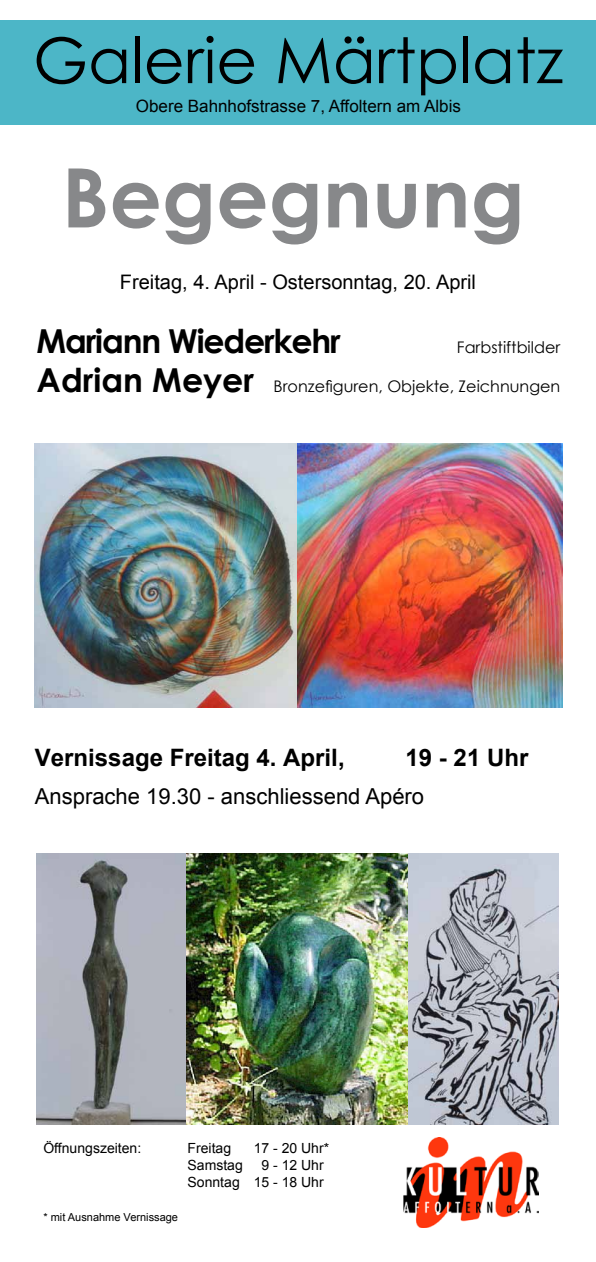
<style>
.page{position:relative;width:596px;height:1262px;background:#fff}
.page>*{position:absolute;margin:0;border:0;box-sizing:border-box;transform-origin:0 0}
.t1{font:700 82px "Century Gothic";color:#87888a}
.t2{font:63px "Century Gothic";color:#000}
.t3{font:700 33px "Century Gothic";letter-spacing:-.035em;color:#000}
.t4{font:700 24px "Arial";color:#000}
.t5{font:22px "Arial";color:#000}
.t6{font:20px "Arial";color:#000}
.t7{font:17px "Arial";color:#000}
.t8{font:16px "Century Gothic";color:#000}
.t9{font:14px/16.8px "Arial";color:#000;text-align:right}
.t10{font:11px "Arial";color:#000}
.s1{font-weight:700;font-size:33px}
</style>
<div class="page">
<div style="left:0;top:20px;width:595px;height:105px;background:#4cb6c7"></div>
<img style="left:403px;top:1137px;width:135px;height:90px">
<img style="left:35px;top:444px;width:526px;height:263px">
<img style="left:36px;top:853px;width:522px;height:271px">
<h2 class="t2" style="left:33px;top:16px;width:531px">Galerie Märtplatz</h2>
<p class="t7" style="left:136px;top:94px;width:326px">Obere Bahnhofstrasse 7, Affoltern am Albis</p>
<h1 class="t1" style="left:62px;top:135px;width:464px">Begegnung</h1>
<h3 class="t6" style="left:120px;top:268px;width:357px">Freitag, 4. April - Ostersonntag, 20. April</h3>
<h3 class="t3" style="left:37px;top:316px;width:305px">Mariann Wiederkehr</h3>
<p class="t8" style="left:456px;top:336px;width:105px">Farbstiftbilder</p>
<p class="t8" style="left:37px;top:375px;width:525px"><span class="s1">Adrian Meyer</span> Bronzefiguren, Objekte, Zeichnungen</p>
<h3 class="t4" style="left:35px;top:741px;width:311px">Vernissage Freitag 4. April,</h3>
<h3 class="t4" style="left:405px;top:741px;width:124px">19 - 21 Uhr</h3>
<h3 class="t5" style="left:35px;top:781px;width:390px">Ansprache 19.30 - anschliessend Apéro</h3>
<p class="t9" style="left:43px;top:1139px;width:99px">Öffnungszeiten:</p>
<p class="t9" style="left:187px;top:1139px;width:45px">Freitag</p>
<p class="t9" style="left:253px;top:1139px;width:77px">17 - 20 Uhr*</p>
<p class="t9" style="left:187px;top:1156px;width:57px">Samstag</p>
<p class="t9" style="left:187px;top:1156px;width:138px">9 - 12 Uhr<br>Sonntag 15 - 18 Uhr</p>
<p class="t10" style="left:43px;top:1209px;width:136px">* mit Ausnahme Vernissage</p>
</div>
